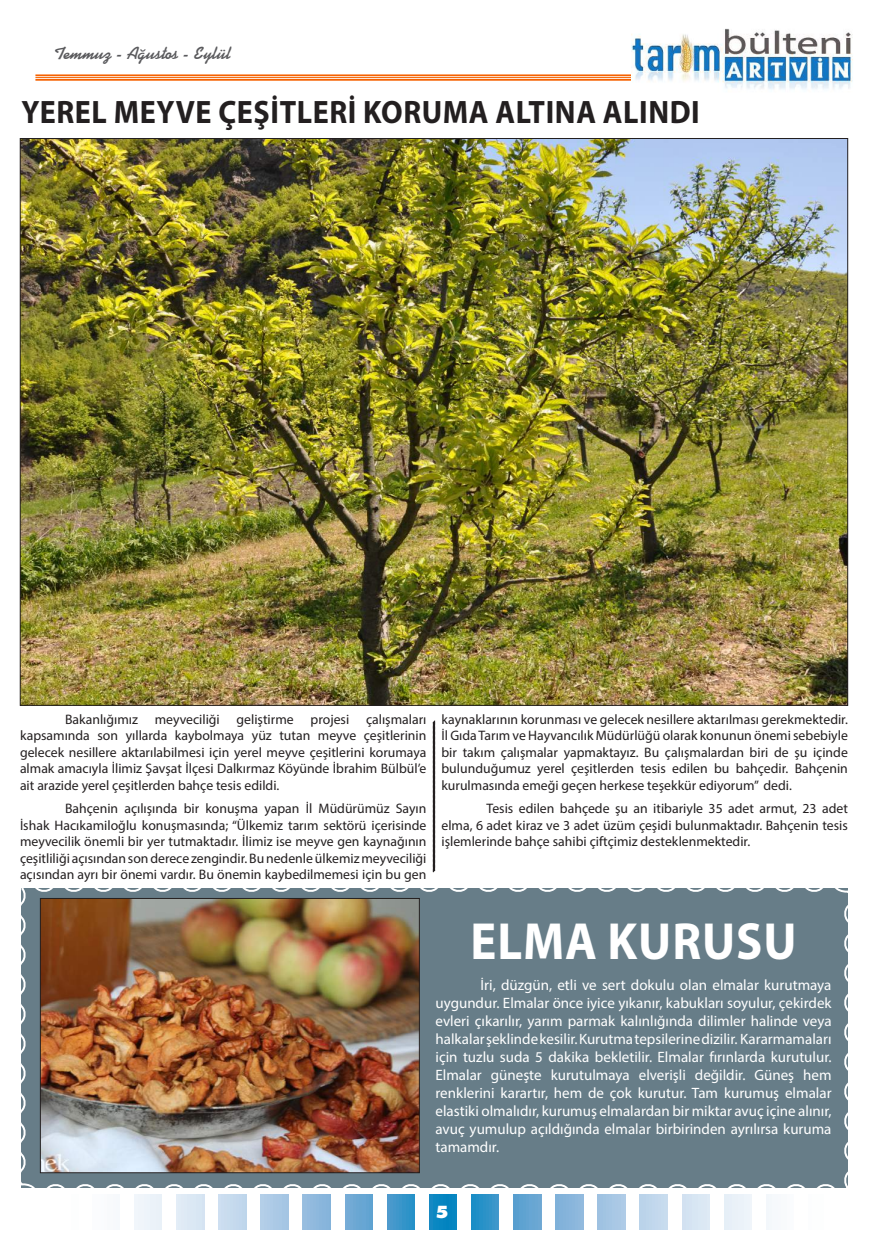
<style>
.page{position:relative;width:886px;height:1241px;background:#fff}
.page>*{position:absolute;margin:0;border:0;box-sizing:border-box;transform-origin:0 0}
.t1{font:700 52.5px "Myriad Pro";letter-spacing:.02em;color:#fff;scale:.93 1}
.t2{font:700 32.5px "Myriad Pro";letter-spacing:.02em;color:#231f20;scale:.93 1}
.t3{font:700 17.5px "Kaufmann BT";color:#5a5a5d}
.t4{font:800 16.25px "Futura";color:#fff}
.t5{font:15px/18px "Myriad Pro";color:#fff;text-align:justify}
.t6{font:13.75px/16.5px "Myriad Pro";color:#231f20;text-align:justify}
</style>
<div class="page">
<hr style="left:35px;top:74px;width:684px;height:2px;background:#f66201">
<hr style="left:35px;top:77px;width:684px;height:1px;background:#f66201">
<hr style="left:35px;top:79px;width:684px;height:2px;background:#f66201">
<div style="left:429px;top:1194px;width:27px;height:34px;background:#1689c3"></div>
<div style="left:471px;top:1194px;width:27px;height:34px;background:#1b8ec6"></div>
<div style="left:387px;top:1194px;width:26px;height:34px;background:#4999cc"></div>
<div style="left:513px;top:1194px;width:27px;height:34px;background:#579ecf"></div>
<div style="left:345px;top:1194px;width:26px;height:34px;background:#77acd7"></div>
<div style="left:640px;top:1194px;width:26px;height:34px;background:#bad3ea"></div>
<div style="left:682px;top:1194px;width:26px;height:34px;background:#d2e1f1"></div>
<div style="left:598px;top:1194px;width:26px;height:34px;background:#9ec1e1"></div>
<div style="left:724px;top:1194px;width:27px;height:34px;background:#e5eff7"></div>
<div style="left:556px;top:1194px;width:26px;height:34px;background:#7fb1d9"></div>
<div style="left:219px;top:1194px;width:26px;height:34px;background:#cedff1"></div>
<div style="left:261px;top:1194px;width:26px;height:34px;background:#b4cfe8"></div>
<div style="left:176px;top:1194px;width:27px;height:34px;background:#e3edf7"></div>
<div style="left:303px;top:1194px;width:26px;height:34px;background:#97bddf"></div>
<div style="left:134px;top:1194px;width:27px;height:34px;background:#f1f6fb"></div>
<div style="left:92px;top:1194px;width:27px;height:34px;background:#fbfcfe"></div>
<div style="left:766px;top:1194px;width:27px;height:34px;background:#f3f7fb"></div>
<img style="left:631px;top:28px;width:222px;height:62px">
<div style="left:21px;top:888px;width:827px;height:300px;background:#677d88"></div>
<svg style="left:433px;top:1194px;width:24px;height:34px"></svg>
<svg style="left:479px;top:1194px;width:20px;height:34px"></svg>
<svg style="left:396px;top:1194px;width:19px;height:34px"></svg>
<div style="left:515px;top:1194px;width:26px;height:34px;background:#63a4d2"></div>
<div style="left:346px;top:1194px;width:26px;height:34px;background:#69a6d3"></div>
<div style="left:641px;top:1194px;width:26px;height:34px;background:#c1d7ed"></div>
<div style="left:683px;top:1194px;width:27px;height:34px;background:#d8e6f3"></div>
<div style="left:599px;top:1194px;width:26px;height:34px;background:#a6c7e4"></div>
<div style="left:725px;top:1194px;width:27px;height:34px;background:#ebf2f9"></div>
<div style="left:557px;top:1194px;width:26px;height:34px;background:#88b5dc"></div>
<div style="left:220px;top:1194px;width:26px;height:34px;background:#c5daed"></div>
<div style="left:262px;top:1194px;width:26px;height:34px;background:#abc9e5"></div>
<div style="left:178px;top:1194px;width:26px;height:34px;background:#dbe8f4"></div>
<div style="left:304px;top:1194px;width:26px;height:34px;background:#8db8dd"></div>
<div style="left:135px;top:1194px;width:27px;height:34px;background:#edf4fa"></div>
<div style="left:93px;top:1194px;width:27px;height:34px;background:#fafbfd"></div>
<div style="left:767px;top:1194px;width:27px;height:34px;background:#f7f9fc"></div>
<img style="left:22px;top:140px;width:824px;height:563px">
<svg style="left:432px;top:720px;width:4px;height:152px"></svg>
<img style="left:42px;top:900px;width:376px;height:270px">
<div style="left:40px;top:898px;width:380px;height:274px;border:1px solid #231f20"></div>
<p class="t3" style="left:54px;top:43px;width:178px">Temmuz - Ağustos - Eylül</p>
<h2 class="t2" style="left:22px;top:91px;width:731px">YEREL MEYVE ÇEŞİTLERİ KORUMA ALTINA ALINDI</h2>
<p class="t6" style="left:20px;top:710px;width:408px;text-indent:45px">Bakanlığımız meyveciliği geliştirme projesi çalışmaları kapsamında son yıllarda kaybolmaya yüz tutan meyve çeşitlerinin gelecek nesillere aktarılabilmesi için yerel meyve çeşitlerini korumaya almak amacıyla İlimiz Şavşat İlçesi Dalkırmaz Köyünde İbrahim Bülbül’e ait arazide yerel çeşitlerden bahçe tesis edildi.</p>
<p class="t6" style="left:20px;top:800px;width:408px;text-indent:45px">Bahçenin açılışında bir konuşma yapan İl Müdürümüz Sayın İshak Hacıkamiloğlu konuşmasında; “Ülkemiz tarım sektörü içerisinde meyvecilik önemli bir yer tutmaktadır. İlimiz ise meyve gen kaynağının çeşitliliği açısından son derece zengindir. Bu nedenle ülkemiz meyveciliği açısından ayrı bir önemi vardır. Bu önemin kaybedilmemesi için bu gen</p>
<p class="t6" style="left:441px;top:710px;width:408px">kaynaklarının korunması ve gelecek nesillere aktarılması gerekmektedir.<br>İl Gıda Tarım ve Hayvancılık Müdürlüğü olarak konunun önemi sebebiyle bir takım çalışmalar yapmaktayız. Bu çalışmalardan biri de şu içinde bulunduğumuz yerel çeşitlerden tesis edilen bu bahçedir. Bahçenin kurulmasında emeği geçen herkese teşekkür ediyorum” dedi.</p>
<p class="t6" style="left:441px;top:800px;width:408px;text-indent:45px">Tesis edilen bahçede şu an itibariyle 35 adet armut, 23 adet elma, 6 adet kiraz ve 3 adet üzüm çeşidi bulunmaktadır. Bahçenin tesis işlemlerinde bahçe sahibi çiftçimiz desteklenmektedir.</p>
<h1 class="t1" style="left:470px;top:906px;width:352px">ELMA KURUSU</h1>
<p class="t5" style="left:435px;top:975px;width:398px;text-indent:45px">İri, düzgün, etli ve sert dokulu olan elmalar kurutmaya uygundur. Elmalar önce iyice yıkanır, kabukları soyulur, çekirdek evleri çıkarılır, yarım parmak kalınlığında dilimler halinde veya halkalar şeklinde kesilir. Kurutma tepsilerine dizilir. Kararmamaları için tuzlu suda 5 dakika bekletilir. Elmalar fırınlarda kurutulur.<br>Elmalar güneşte kurutulmaya elverişli değildir. Güneş hem renklerini karartır, hem de çok kurutur. Tam kurumuş elmalar elastiki olmalıdır, kurumuş elmalardan bir miktar avuç içine alınır, avuç yumulup açıldığında elmalar birbirinden ayrılırsa kuruma tamamdır.</p>
<p class="t4" style="left:435px;top:1201px;width:15px">5</p>
</div>
